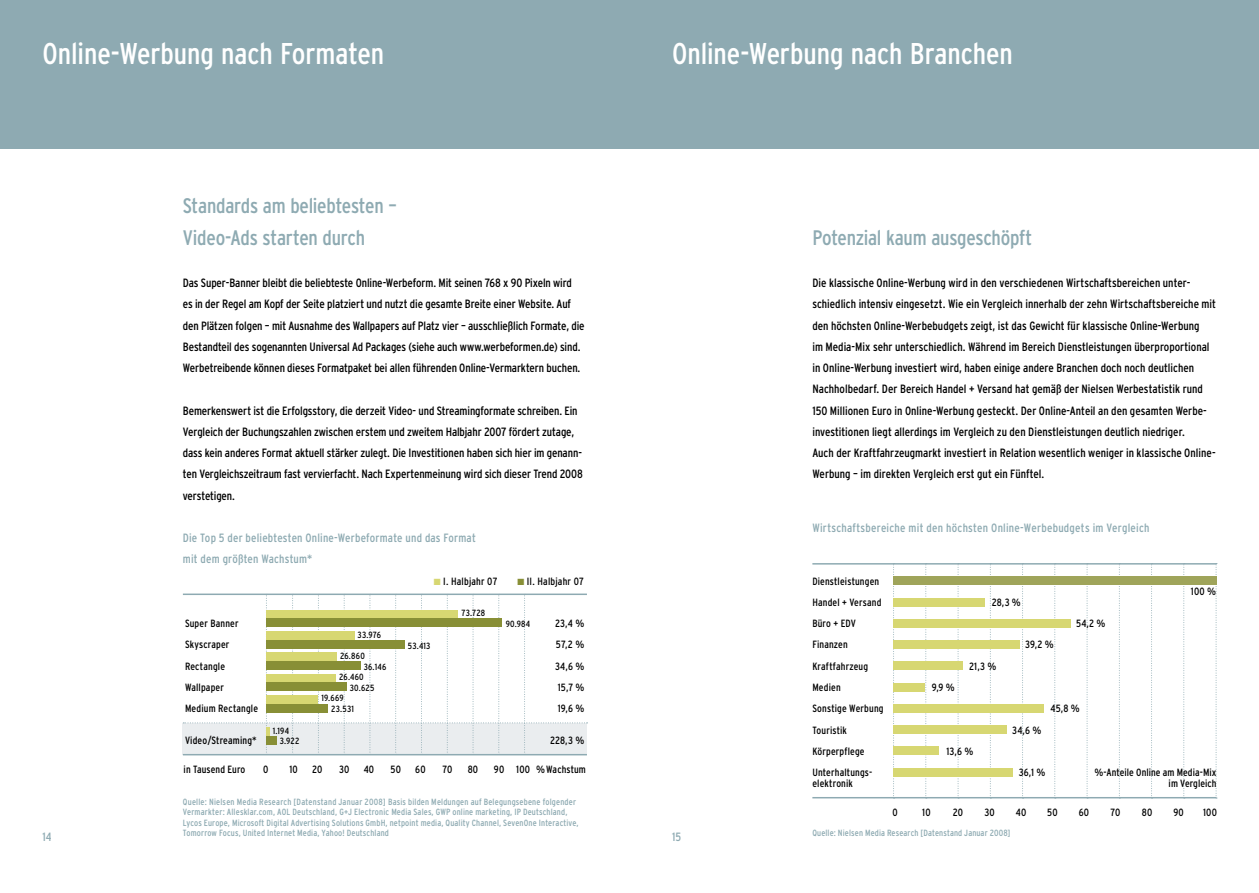
<style>
.page{position:relative;width:1259px;height:893px;background:#fff}
.page>*{position:absolute;margin:0;border:0;box-sizing:border-box;transform-origin:0 0}
.t1{font:condensed 30px "Interstate";color:#fff}
.t2{font:condensed 21px/32px "Interstate";letter-spacing:-.015em;color:#8eaab2}
.t3{font:condensed 12px/21.3px "Interstate";letter-spacing:-.005em;color:#000}
.t4{font:condensed 12px/21.3px "Interstate";letter-spacing:.015em;color:#8eaab2}
.t5{font:condensed 10.5px/21.3px "Interstate";letter-spacing:.015em;color:#000}
.t6{font:condensed 9px/10.5px "Interstate";letter-spacing:.015em;color:#8eaab2}
.t7{font:condensed 9px/10.6px "Interstate";letter-spacing:.025em;color:#000}
.s1{color:#d7d772}
.s2{color:#888f36}
</style>
<div class="page">
<div style="left:0;top:0;width:1259px;height:149px;background:#8eaab2"></div>
<hr style="left:812px;top:797px;width:404px;height:1px;background:#8eaab2">
<svg style="left:183px;top:594px;width:404px;height:161px"></svg>
<svg style="left:893px;top:565px;width:1px;height:234px"></svg>
<svg style="left:925px;top:565px;width:2px;height:234px"></svg>
<svg style="left:957px;top:565px;width:2px;height:234px"></svg>
<svg style="left:990px;top:565px;width:1px;height:234px"></svg>
<svg style="left:1022px;top:565px;width:1px;height:234px"></svg>
<svg style="left:1054px;top:565px;width:1px;height:234px"></svg>
<svg style="left:1086px;top:565px;width:2px;height:234px"></svg>
<svg style="left:1119px;top:565px;width:1px;height:234px"></svg>
<svg style="left:1151px;top:565px;width:1px;height:234px"></svg>
<svg style="left:1183px;top:565px;width:1px;height:234px"></svg>
<svg style="left:1215px;top:563px;width:2px;height:236px"></svg>
<hr style="left:812px;top:563px;width:404px;height:2px;background:#8eaab2">
<div style="left:893px;top:576px;width:323px;height:9px;background:#9fa45a"></div>
<div style="left:893px;top:598px;width:92px;height:8px;background:#d7d772"></div>
<div style="left:893px;top:619px;width:177px;height:9px;background:#d7d772"></div>
<div style="left:893px;top:640px;width:126px;height:9px;background:#d7d772"></div>
<div style="left:893px;top:662px;width:70px;height:8px;background:#d7d772"></div>
<div style="left:893px;top:683px;width:32px;height:8px;background:#d7d772"></div>
<div style="left:893px;top:704px;width:151px;height:9px;background:#d7d772"></div>
<div style="left:893px;top:725px;width:113px;height:9px;background:#d7d772"></div>
<div style="left:893px;top:747px;width:46px;height:8px;background:#d7d772"></div>
<div style="left:893px;top:768px;width:119px;height:8px;background:#d7d772"></div>
<h1 class="t1" style="left:43px;top:42px;width:343px">Online-Werbung nach Formaten</h1>
<h2 class="t2" style="left:183px;top:191px;width:215px">Standards am beliebtesten –<br>Video-Ads starten durch</h2>
<p class="t3" style="left:183px;top:273px;width:403px">Das Super-Banner bleibt die beliebteste Online-Werbeform. Mit seinen 768 x 90 Pixeln wird es in der Regel am Kopf der Seite platziert und nutzt die gesamte Breite einer Website. Auf den Plätzen folgen – mit Ausnahme des Wallpapers auf Platz vier – ausschließlich Formate, die Bestandteil des sogenannten Universal Ad Packages (siehe auch www.werbeformen.de) sind.<br>Werbetreibende können dieses Formatpaket bei allen führenden Online-Vermarktern buchen.</p>
<p class="t3" style="left:183px;top:401px;width:401px">Bemerkenswert ist die Erfolgsstory, die derzeit Video- und Streamingformate schreiben. Ein Vergleich der Buchungszahlen zwischen erstem und zweitem Halbjahr 2007 fördert zutage, dass kein anderes Format aktuell stärker zulegt. Die Investitionen haben sich hier im genann&shy;ten Vergleichszeitraum fast vervierfacht. Nach Expertenmeinung wird sich dieser Trend 2008 verstetigen.</p>
<p class="t4" style="left:183px;top:528px;width:294px">Die Top 5 der beliebtesten Online-Werbeformate und das Format mit dem größten Wachstum*</p>
<p class="t5" style="left:434px;top:571px;width:65px"><span class="s1">■</span> I. Halbjahr 07</p>
<p class="t5" style="left:517px;top:571px;width:68px"><span class="s2">■</span> II. Halbjahr 07</p>
<p class="t5" style="left:185px;top:614px;width:75px">Super Banner<br>Skyscraper<br>Rectangle<br>Wallpaper<br>Medium Rectangle</p>
<p class="t5" style="left:185px;top:731px;width:73px">Video/Streaming*</p>
<p class="t7" style="left:280px;top:726px;width:21px;text-indent:-7px">1.194<br>3.922</p>
<p class="t7" style="left:358px;top:630px;width:25px">33.976</p>
<p class="t7" style="left:340px;top:651px;width:26px">26.860</p>
<p class="t7" style="left:364px;top:662px;width:24px">36.146</p>
<p class="t7" style="left:339px;top:672px;width:26px">26.460</p>
<p class="t7" style="left:350px;top:683px;width:26px">30.625</p>
<p class="t7" style="left:321px;top:694px;width:24px">19.669</p>
<p class="t7" style="left:331px;top:704px;width:24px">23.531</p>
<p class="t7" style="left:408px;top:641px;width:24px">53.413</p>
<p class="t7" style="left:461px;top:608px;width:25px">73.728</p>
<p class="t7" style="left:506px;top:619px;width:26px">90.984</p>
<p class="t5" style="left:555px;top:614px;width:31px;text-align:justify">23,4 % 57,2 % 34,6 % 15,7 % 19,6 %</p>
<p class="t5" style="left:550px;top:731px;width:36px">228,3 %</p>
<p class="t5" style="left:184px;top:759px;width:63px">in Tausend Euro</p>
<p class="t5" style="left:263px;top:759px;width:7px">0</p>
<p class="t5" style="left:289px;top:759px;width:10px">10</p>
<p class="t5" style="left:312px;top:759px;width:12px">20</p>
<p class="t5" style="left:339px;top:759px;width:12px">30</p>
<p class="t5" style="left:364px;top:759px;width:12px">40</p>
<p class="t5" style="left:390px;top:759px;width:12px">50</p>
<p class="t5" style="left:415px;top:759px;width:12px">60</p>
<p class="t5" style="left:442px;top:759px;width:11px">70</p>
<p class="t5" style="left:468px;top:759px;width:12px">80</p>
<p class="t5" style="left:494px;top:759px;width:38px">90 100</p>
<p class="t5" style="left:536px;top:759px;width:51px">% Wachstum</p>
<h1 class="t1" style="left:672px;top:42px;width:342px">Online-Werbung nach Branchen</h1>
<h2 class="t2" style="left:812px;top:223px;width:221px">Potenzial kaum ausgeschöpft</h2>
<p class="t3" style="left:812px;top:273px;width:405px">Die klassische Online-Werbung wird in den verschiedenen Wirtschaftsbereichen unter&shy;schiedlich intensiv eingesetzt. Wie ein Vergleich innerhalb der zehn Wirtschaftsbereiche mit den höchsten Online-Werbebudgets zeigt, ist das Gewicht für klassische Online-Werbung<br>im Media-Mix sehr unterschiedlich. Während im Bereich Dienstleistungen überproportional in Online-Werbung investiert wird, haben einige andere Branchen doch noch deutlichen Nachholbedarf. Der Bereich Handel + Versand hat gemäß der Nielsen Werbestatistik rund 150 Millionen Euro in Online-Werbung gesteckt. Der Online-Anteil an den gesamten Werbe&shy;investitionen liegt allerdings im Vergleich zu den Dienstleistungen deutlich niedriger.<br>Auch der Kraftfahrzeugmarkt investiert in Relation wesentlich weniger in klassische Online-Werbung – im direkten Vergleich erst gut ein Fünftel.</p>
<p class="t4" style="left:812px;top:518px;width:338px">Wirtschaftsbereiche mit den höchsten Online-Werbebudgets im Vergleich</p>
<p class="t5" style="left:812px;top:571px;width:73px">Dienstleistungen<br>Handel + Versand<br>Büro + EDV<br>Finanzen<br>Kraftfahrzeug<br>Medien<br>Sonstige Werbung<br>Touristik<br>Körperpflege<br>Unterhaltungs-</p>
<p class="t5" style="left:812px;top:773px;width:42px">elektronik</p>
<p class="t5" style="left:931px;top:677px;width:25px">9,9 %</p>
<p class="t5" style="left:991px;top:592px;width:31px">28,3 %</p>
<p class="t5" style="left:969px;top:656px;width:29px">21,3 %</p>
<p class="t5" style="left:1025px;top:635px;width:30px">39,2 %</p>
<p class="t5" style="left:1076px;top:614px;width:31px">54,2 %</p>
<p class="t5" style="left:1012px;top:720px;width:31px">34,6 %</p>
<p class="t5" style="left:1050px;top:699px;width:31px">45,8 %</p>
<p class="t5" style="left:946px;top:741px;width:29px">13,6 %</p>
<p class="t5" style="left:1191px;top:582px;width:27px">100 %</p>
<p class="t5" style="left:1018px;top:762px;width:28px">36,1 %</p>
<p class="t5" style="left:1094px;top:768px;width:123px;line-height:10.6px;text-align:right">%-Anteile Online am Media-Mix im Vergleich</p>
<p class="t6" style="left:183px;top:797px;width:397px">Quelle: Nielsen Media Research [Datenstand Januar 2008] Basis bilden Meldungen auf Belegungsebene folgender Vermarkter: Allesklar.com, AOL Deutschland, G+J Electronic Media Sales, GWP online marketing, IP Deutschland, Lycos Europe, Microsoft Digital Advertising Solutions GmbH, netpoint media, Quality Channel, SevenOne Interactive, Tomorrow Focus, United Internet Media, Yahoo! Deutschland</p>
<p class="t4" style="left:43px;top:827px;width:10px">14</p>
<p class="t4" style="left:672px;top:827px;width:10px">15</p>
<p class="t5" style="left:892px;top:802px;width:7px">0</p>
<p class="t5" style="left:922px;top:802px;width:10px">10</p>
<p class="t5" style="left:953px;top:802px;width:12px">20</p>
<p class="t5" style="left:984px;top:802px;width:12px">30</p>
<p class="t5" style="left:1015px;top:802px;width:12px">40</p>
<p class="t5" style="left:1047px;top:802px;width:12px">50</p>
<p class="t5" style="left:1078px;top:802px;width:12px">60</p>
<p class="t5" style="left:1110px;top:802px;width:11px">70</p>
<p class="t5" style="left:1141px;top:802px;width:12px">80</p>
<p class="t5" style="left:1173px;top:802px;width:12px">90</p>
<p class="t5" style="left:1203px;top:802px;width:15px">100</p>
<p class="t6" style="left:812px;top:828px;width:200px">Quelle: Nielsen Media Research [Datenstand Januar 2008]</p>
</div>
